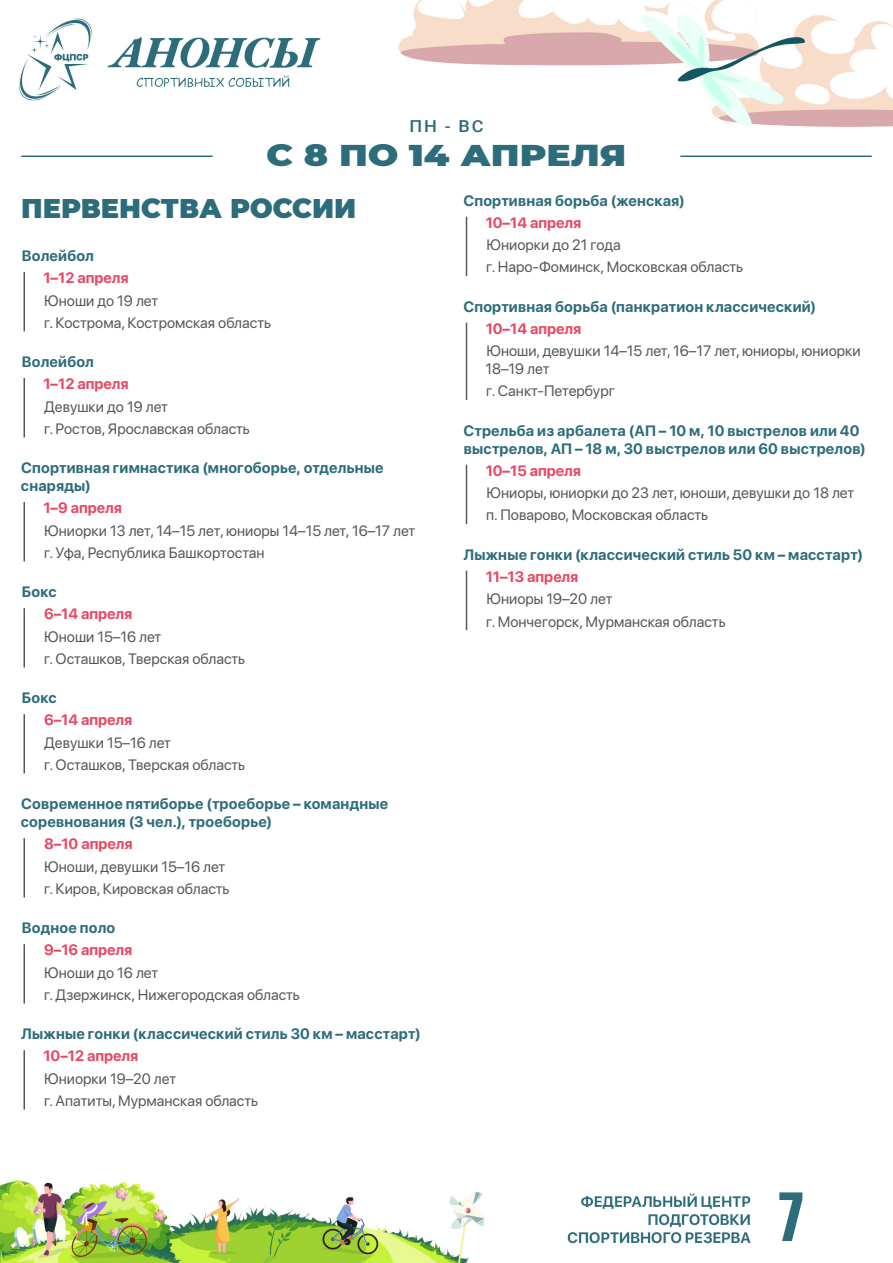
<style>
.page{position:relative;width:893px;height:1263px;background:#fff}
.page>*{position:absolute;margin:0;border:0;box-sizing:border-box;transform-origin:0 0}
.t1{font:700 60px "Oswald";color:#2d6c7b}
.t2{font:900 30px "Montserrat";color:#2d6c7b;scale:1.2 1}
.А_-_Заголовок{font:900 27px "Montserrat";color:#2d6c7b}
.t3{font:500 16.5px "Roboto";color:#2d6c7b;scale:1.09 1}
.А_-_Текст{font:15px/18px "SF Pro Display";color:#56575c}
.А_-_вид_спорта{font:italic 700 15px/18px "SF Pro Display";letter-spacing:.015em;color:#2d6c7b}
.А_-_дата{font:italic 700 15px "SF Pro Display";color:#e74863}
</style>
<div class="page">
<img style="left:0;top:0;width:893px;height:1263px">
<hr style="left:21px;top:156px;width:192px;height:1px;background:#2d6c7b">
<hr style="left:680px;top:156px;width:192px;height:1px;background:#2d6c7b">
<hr style="left:24px;top:272px;width:1px;height:59px;background:#56575c">
<hr style="left:24px;top:378px;width:1px;height:59px;background:#56575c">
<hr style="left:24px;top:502px;width:1px;height:59px;background:#56575c">
<hr style="left:24px;top:608px;width:1px;height:59px;background:#56575c">
<hr style="left:24px;top:714px;width:1px;height:59px;background:#56575c">
<hr style="left:24px;top:838px;width:1px;height:59px;background:#56575c">
<hr style="left:24px;top:944px;width:1px;height:59px;background:#56575c">
<hr style="left:24px;top:1050px;width:1px;height:59px;background:#56575c">
<hr style="left:466px;top:217px;width:1px;height:59px;background:#56575c">
<hr style="left:466px;top:323px;width:1px;height:77px;background:#56575c">
<hr style="left:466px;top:465px;width:1px;height:59px;background:#56575c">
<hr style="left:466px;top:571px;width:1px;height:59px;background:#56575c">
<p class="t3" style="left:409px;top:115px;width:69px">ПН - ВС</p>
<h2 class="t2" style="left:267px;top:133px;width:301px">С 8 ПО 14 АПРЕЛЯ</h2>
<p class="А_-_Заголовок" style="left:21px;top:188px;width:337px">ПЕРВЕНСТВА РОССИИ</p>
<p class="А_-_вид_спорта" style="left:22px;top:246px;width:74px">Волейбол</p>
<p class="А_-_дата" style="left:43px;top:267px;width:87px">1–12 апреля</p>
<p class="А_-_Текст" style="left:44px;top:290px;width:115px">Юноши до 19 лет</p>
<p class="А_-_Текст" style="left:44px;top:312px;width:228px">г. Кострома, Костромская область</p>
<p class="А_-_вид_спорта" style="left:22px;top:352px;width:74px">Волейбол</p>
<p class="А_-_дата" style="left:43px;top:373px;width:87px">1–12 апреля</p>
<p class="А_-_Текст" style="left:44px;top:396px;width:125px">Девушки до 19 лет</p>
<p class="А_-_Текст" style="left:44px;top:419px;width:207px">г. Ростов, Ярославская область</p>
<p class="А_-_вид_спорта" style="left:21px;top:458px;width:364px">Спортивная гимнастика (многоборье, отдельные снаряды)</p>
<p class="А_-_дата" style="left:43px;top:497px;width:80px">1–9 апреля</p>
<p class="А_-_Текст" style="left:44px;top:520px;width:373px">Юниорки 13 лет, 14–15 лет, юниоры 14–15 лет, 16–17 лет</p>
<p class="А_-_Текст" style="left:44px;top:543px;width:222px">г. Уфа, Республика Башкортостан</p>
<p class="А_-_вид_спорта" style="left:22px;top:582px;width:36px">Бокс</p>
<p class="А_-_дата" style="left:44px;top:603px;width:90px">6–14 апреля</p>
<p class="А_-_Текст" style="left:44px;top:626px;width:119px">Юноши 15–16 лет</p>
<p class="А_-_Текст" style="left:44px;top:649px;width:203px">г. Осташков, Тверская область</p>
<p class="А_-_вид_спорта" style="left:22px;top:688px;width:36px">Бокс</p>
<p class="А_-_дата" style="left:44px;top:709px;width:90px">6–14 апреля</p>
<p class="А_-_Текст" style="left:44px;top:732px;width:128px">Девушки 15–16 лет</p>
<p class="А_-_Текст" style="left:44px;top:755px;width:203px">г. Осташков, Тверская область</p>
<p class="А_-_вид_спорта" style="left:21px;top:794px;width:369px">Современное пятиборье (троеборье – командные соревнования (3 чел.), троеборье)</p>
<p class="А_-_дата" style="left:44px;top:833px;width:90px">8–10 апреля</p>
<p class="А_-_Текст" style="left:44px;top:856px;width:183px">Юноши, девушки 15–16 лет</p>
<p class="А_-_Текст" style="left:44px;top:879px;width:187px">г. Киров, Кировская область</p>
<p class="А_-_вид_спорта" style="left:22px;top:918px;width:95px">Водное поло</p>
<p class="А_-_дата" style="left:44px;top:939px;width:90px">9–16 апреля</p>
<p class="А_-_Текст" style="left:44px;top:962px;width:115px">Юноши до 16 лет</p>
<p class="А_-_Текст" style="left:44px;top:985px;width:257px">г. Дзержинск, Нижегородская область</p>
<p class="А_-_вид_спорта" style="left:21px;top:1024px;width:401px">Лыжные гонки (классический стиль 30 км – масстарт)</p>
<p class="А_-_дата" style="left:43px;top:1045px;width:96px">10–12 апреля</p>
<p class="А_-_Текст" style="left:44px;top:1068px;width:133px">Юниорки 19–20 лет</p>
<p class="А_-_Текст" style="left:44px;top:1091px;width:216px">г. Апатиты, Мурманская область</p>
<p class="А_-_вид_спорта" style="left:463px;top:191px;width:223px">Спортивная борьба (женская)</p>
<p class="А_-_дата" style="left:486px;top:212px;width:97px">10–14 апреля</p>
<p class="А_-_Текст" style="left:486px;top:235px;width:136px">Юниорки до 21 года</p>
<p class="А_-_Текст" style="left:486px;top:257px;width:258px">г. Наро-Фоминск, Московская область</p>
<p class="А_-_вид_спорта" style="left:463px;top:297px;width:354px">Спортивная борьба (панкратион классический)</p>
<p class="А_-_дата" style="left:486px;top:318px;width:97px">10–14 апреля</p>
<p class="А_-_Текст" style="left:485px;top:341px;width:377px">Юноши, девушки 14–15 лет, 16–17 лет, юниоры, юниорки<br>18–19 лет</p>
<p class="А_-_Текст" style="left:486px;top:381px;width:130px">г. Санкт-Петербург</p>
<p class="А_-_вид_спорта" style="left:463px;top:421px;width:404px">Стрельба из арбалета (АП – 10 м, 10 выстрелов или 40 выстрелов, АП – 18 м, 30 выстрелов или 60 выстрелов)</p>
<p class="А_-_дата" style="left:486px;top:460px;width:97px">10–15 апреля</p>
<p class="А_-_Текст" style="left:486px;top:483px;width:369px">Юниоры, юниорки до 23 лет, юноши, девушки до 18 лет</p>
<p class="А_-_Текст" style="left:486px;top:505px;width:223px">п. Поварово, Московская область</p>
<p class="А_-_вид_спорта" style="left:463px;top:545px;width:401px">Лыжные гонки (классический стиль 50 км – масстарт)</p>
<p class="А_-_дата" style="left:486px;top:566px;width:94px">11–13 апреля</p>
<p class="А_-_Текст" style="left:486px;top:589px;width:127px">Юниоры 19–20 лет</p>
<p class="А_-_Текст" style="left:486px;top:611px;width:241px">г. Мончегорск, Мурманская область</p>
<h1 class="t1" style="left:778px;top:1185px;width:28px">7</h1>
</div>
